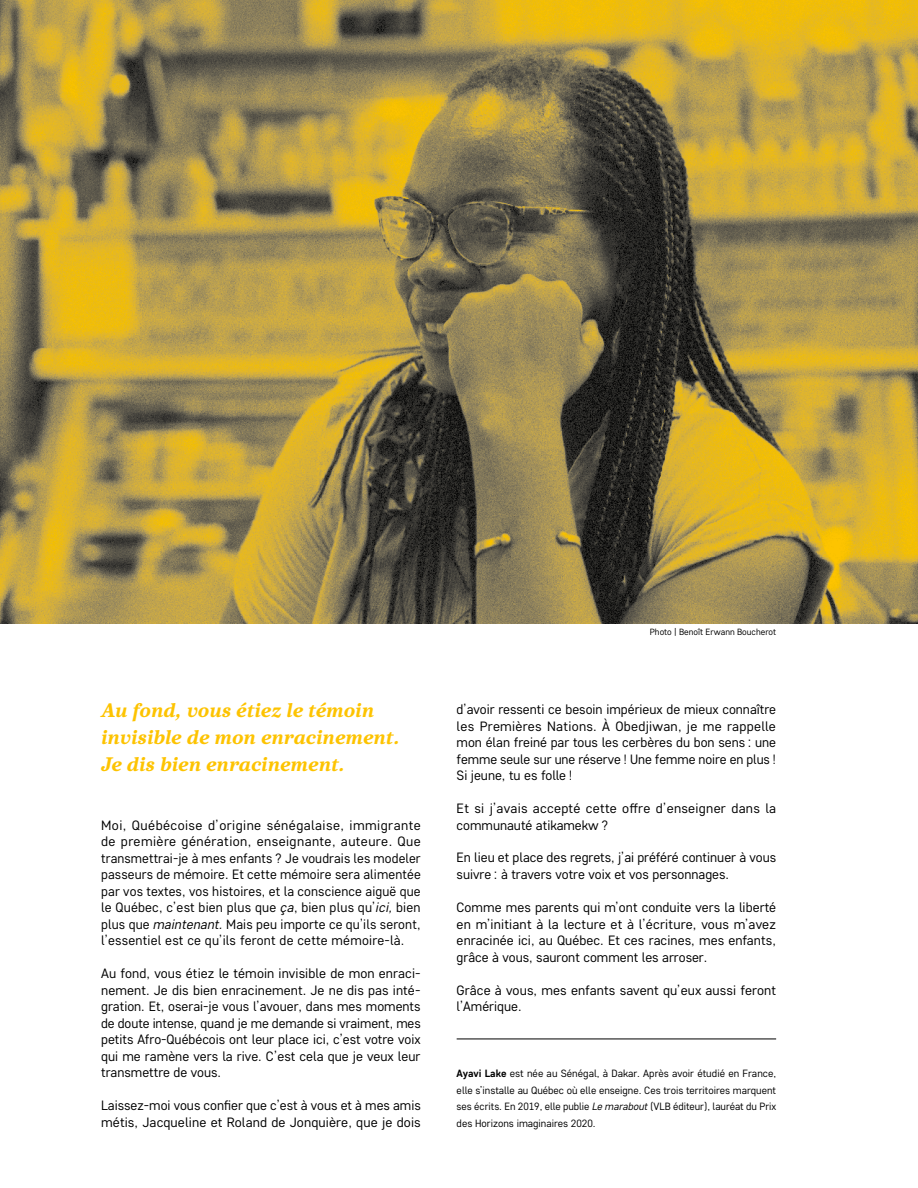
<style>
.page{position:relative;width:918px;height:1188px;background:#fff}
.page>*{position:absolute;margin:0;border:0;box-sizing:border-box;transform-origin:0 0}
.t1{font:19.5px/27px "Core Serif N 75 Black It";color:#fdc300}
.t2{font:13.5px/16.5px "Core Sans D35";color:#000}
.t3{font:10.5px/16.5px "Core Sans D35";color:#000;text-align:justify}
.t4{font:9px "Core Sans D35";color:#000}
.s1{font-style:italic}
.s2{font-family:"Core Sans D55";font-weight:700}
</style>
<div class="page">
<hr style="left:457px;top:1039px;width:319px;height:1px;background:#000">
<img style="left:0;top:0;width:918px;height:623px">
<h1 class="t1" style="left:101px;top:697px;width:300px">Au fond, vous étiez le témoin invisible de mon enracinement.<br>Je dis bien enracinement.</h1>
<p class="t2" style="left:101px;top:816px;width:321px;text-align:justify">Moi, Québécoise d’origine sénégalaise, immigrante de première génération, enseignante, auteure. Que transmettrai-je à mes enfants ? Je voudrais les modeler passeurs de mémoire. Et cette mémoire sera alimentée par vos textes, vos histoires, et la conscience aiguë que le Québec, c’est bien plus que <span class="s1">ça</span>, bien plus qu’<span class="s1">ici,</span> bien plus que <span class="s1">maintenant.</span> Mais peu importe ce qu’ils seront, l’essentiel est ce qu’ils feront de cette mémoire-là.</p>
<p class="t2" style="left:101px;top:965px;width:321px">Au fond, vous étiez le témoin invisible de mon enraci&shy;nement. Je dis bien enracinement. Je ne dis pas inté&shy;gration. Et, oserai-je vous l’avouer, dans mes moments de doute intense, quand je me demande si vraiment, mes petits Afro-Québécois ont leur place ici, c’est votre voix qui me ramène vers la rive. C’est cela que je veux leur transmettre de vous.</p>
<p class="t2" style="left:101px;top:1097px;width:321px">Laissez-moi vous confier que c’est à vous et à mes amis métis, Jacqueline et Roland de Jonquière, que je dois</p>
<p class="t4" style="left:650px;top:626px;width:128px">Photo | Benoît Erwann Boucherot</p>
<p class="t2" style="left:457px;top:701px;width:321px;text-align:justify">d’avoir ressenti ce besoin impérieux de mieux connaître les Premières Nations. À Obedjiwan, je me rappelle mon élan freiné par tous les cerbères du bon sens : une femme seule sur une réserve ! Une femme noire en plus !<br>Si jeune, tu es folle !</p>
<p class="t2" style="left:457px;top:800px;width:321px">Et si j’avais accepté cette offre d’enseigner dans la communauté atikamekw ?</p>
<p class="t2" style="left:457px;top:849px;width:321px">En lieu et place des regrets, j’ai préféré continuer à vous suivre : à travers votre voix et vos personnages.</p>
<p class="t2" style="left:457px;top:899px;width:321px;text-align:justify">Comme mes parents qui m’ont conduite vers la liberté en m’initiant à la lecture et à l’écriture, vous m’avez enracinée ici, au Québec. Et ces racines, mes enfants, grâce à vous, sauront comment les arroser.</p>
<p class="t2" style="left:457px;top:981px;width:321px">Grâce à vous, mes enfants savent qu’eux aussi feront l’Amérique.</p>
<p class="t3" style="left:457px;top:1065px;width:321px"><span class="s2">Ayavi Lake</span> est née au Sénégal, à Dakar. Après avoir étudié en France, elle s’installe au Québec où elle enseigne. Ces trois territoires marquent ses écrits. En 2019, elle publie <span class="s1">Le marabout</span> (VLB éditeur), lauréat du Prix des Horizons imaginaires 2020.</p>
</div>
